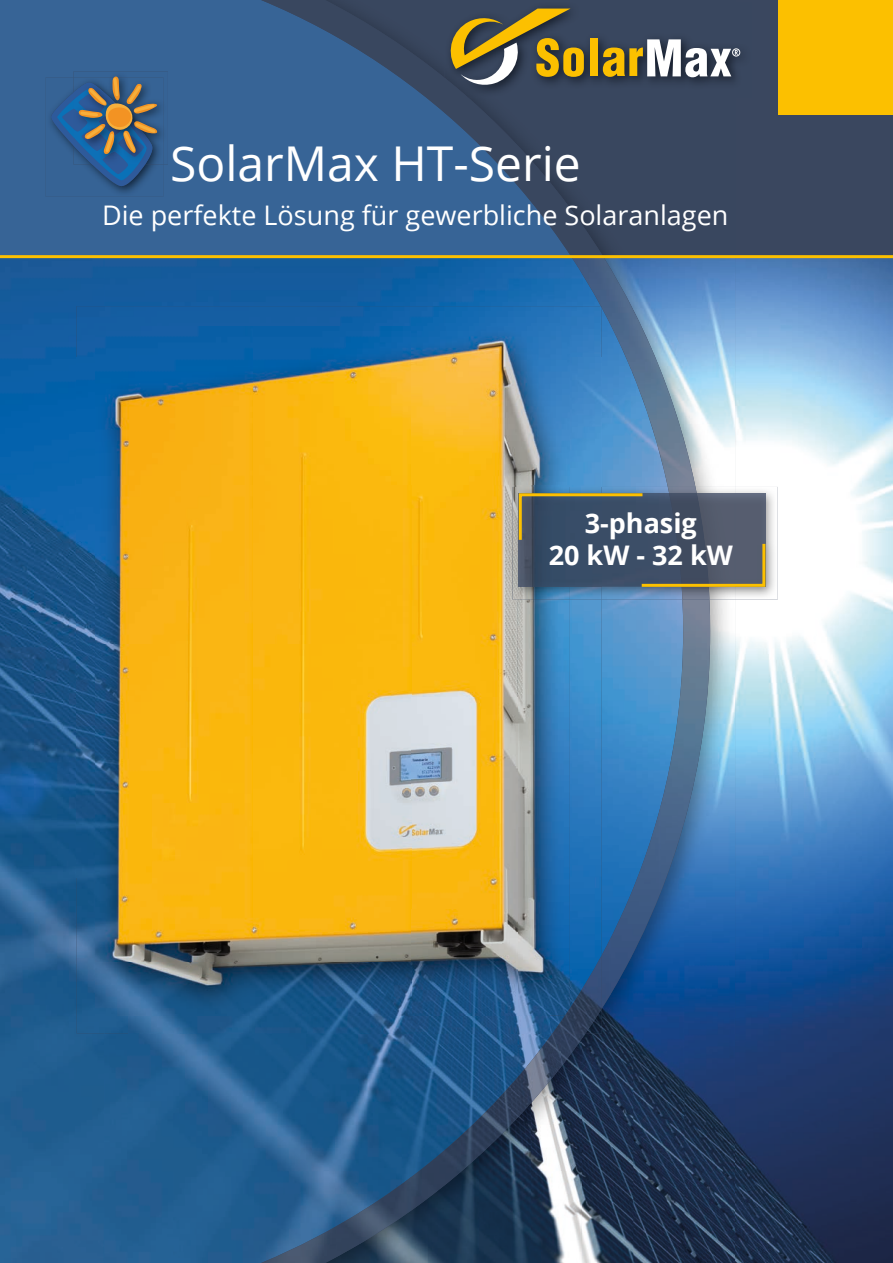
<style>
.page{position:relative;width:893px;height:1263px;background:#3a475f}
.page>*{position:absolute;margin:0;border:0;box-sizing:border-box;transform-origin:0 0}
.t1{font:48px "Open Sans";color:#fff}
.t2{font:27px "Open Sans";color:#fff}
.t3{font:700 27px/32.4px "Open Sans";color:#fff;text-align:center}
</style>
<div class="page">
<img style="left:735px;top:258px;width:158px;height:1005px">
<img style="left:105px;top:258px;width:630px;height:51px">
<img style="left:657px;top:309px;width:78px;height:159px">
<img style="left:695px;top:468px;width:40px;height:19px">
<img style="left:684px;top:599px;width:51px;height:664px">
<img style="left:633px;top:893px;width:51px;height:370px">
<img style="left:582px;top:995px;width:51px;height:268px">
<img style="left:531px;top:1068px;width:51px;height:195px">
<img style="left:479px;top:1125px;width:52px;height:138px">
<img style="left:428px;top:1172px;width:51px;height:91px">
<img style="left:377px;top:1211px;width:51px;height:52px">
<div style="left:0;top:0;width:261px;height:255px;background:#376496"></div>
<img style="left:0;top:258px;width:105px;height:1005px">
<img style="left:602px;top:363px;width:29px;height:124px">
<img style="left:631px;top:468px;width:32px;height:19px">
<img style="left:602px;top:599px;width:81px;height:346px">
<img style="left:104px;top:1033px;width:264px;height:230px">
<img style="left:368px;top:1033px;width:158px;height:125px">
<img style="left:368px;top:1157px;width:42px;height:20px">
<svg style="left:261px;top:0;width:342px;height:255px;fill:#376496"></svg>
<img style="left:571px;top:258px;width:86px;height:105px">
<img style="left:628px;top:362px;width:63px;height:106px">
<img style="left:663px;top:468px;width:32px;height:19px">
<img style="left:660px;top:599px;width:50px;height:294px">
<img style="left:610px;top:805px;width:51px;height:190px">
<img style="left:561px;top:937px;width:50px;height:131px">
<img style="left:510px;top:1033px;width:51px;height:92px">
<img style="left:460px;top:1085px;width:51px;height:87px">
<img style="left:410px;top:1135px;width:51px;height:76px">
<img style="left:360px;top:1177px;width:51px;height:66px">
<img style="left:261px;top:1211px;width:100px;height:52px">
<img style="left:46px;top:77px;width:117px;height:120px">
<img style="left:74px;top:71px;width:94px;height:94px">
<img style="left:161px;top:77px;width:2px;height:88px">
<svg style="left:51px;top:76px;width:110px;height:110px;background:#466482"></svg>
<img style="left:444px;top:2px;width:297px;height:95px">
<img style="left:444px;top:78px;width:24px;height:19px">
<svg style="left:451px;top:9px;width:133px;height:76px"></svg>
<div style="left:590px;top:39px;width:8px;height:37px;background:#fcc000"></div>
<svg style="left:603px;top:39px;width:135px;height:38px"></svg>
<div style="left:732px;top:49px;width:8px;height:7px;border:1px solid #fff;border-radius:50%"></div>
<div style="left:778px;top:0;width:115px;height:115px;background:#fcc000"></div>
<hr style="left:0;top:255px;width:893px;height:3px;background:#fcc000">
<img style="left:77px;top:306px;width:525px;height:52px">
<img style="left:77px;top:358px;width:18px;height:519px">
<img style="left:570px;top:358px;width:32px;height:129px">
<img style="left:549px;top:599px;width:53px;height:434px">
<img style="left:77px;top:877px;width:52px;height:156px">
<img style="left:129px;top:1015px;width:420px;height:18px">
<img style="left:552px;top:955px;width:50px;height:78px">
<img style="left:95px;top:326px;width:475px;height:159px">
<img style="left:95px;top:485px;width:422px;height:530px">
<img style="left:517px;top:485px;width:53px;height:2px">
<img style="left:517px;top:599px;width:53px;height:416px">
<svg style="left:565px;top:1008px;width:5px;height:7px"></svg>
<img style="left:709px;top:487px;width:69px;height:112px">
<img style="left:512px;top:487px;width:156px;height:112px">
<img style="left:668px;top:487px;width:41px;height:112px">
<svg style="left:517px;top:492px;width:250px;height:96px"></svg>
<h1 class="t1" style="left:170px;top:131px;width:412px">SolarMax HT-Serie</h1>
<p class="t2" style="left:102px;top:196px;width:628px">Die perfekte Lösung für gewerbliche Solaranlagen</p>
<p class="t3" style="left:549px;top:506px;width:186px">3-phasig<br>20 kW - 32 kW</p>
</div>
